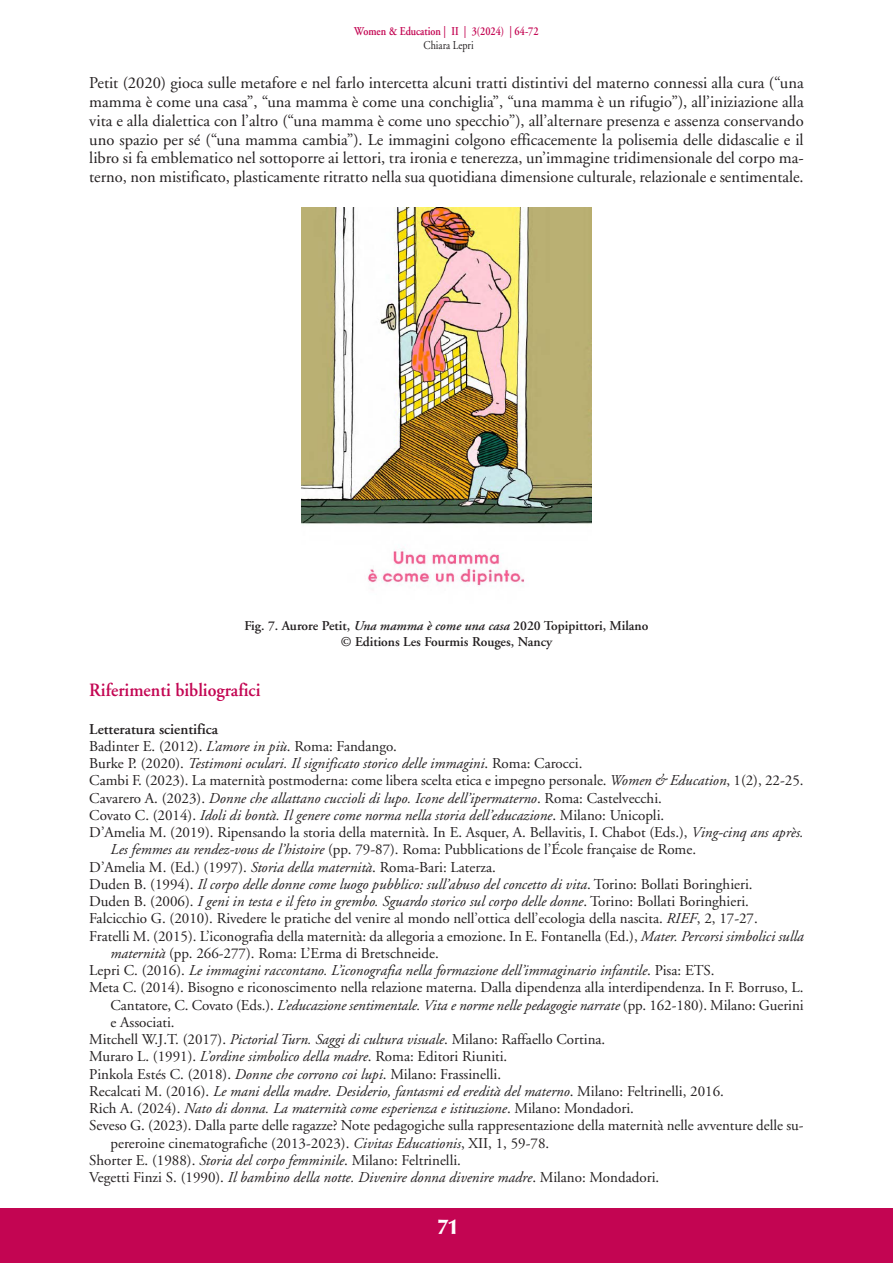
<style>
.page{position:relative;width:893px;height:1263px;background:#fff}
.page>*{position:absolute;margin:0;border:0;box-sizing:border-box;transform-origin:0 0}
.t1{font:900 21px "Optima";color:#fff}
.t2{font:600 18.75px "Adobe Garamond";color:#c30552;scale:.95 1}
.t3{font:16.5px/18.8px "Adobe Garamond";letter-spacing:-.005em;color:#231f20;text-align:justify}
.t4{font:15px "Adobe Garamond";color:#231f20}
.t5{font:italic 15px "Adobe Garamond";color:#231f20}
.t6{font:600 15px "Adobe Garamond";color:#231f20}
.t7{font:600 13.5px/15.8px "Adobe Garamond";color:#231f20;text-align:center}
.t8{font:600 12px "Adobe Garamond";color:#c30552;scale:.85 1}
.t9{font:12px "Adobe Garamond";color:#231f20;scale:.85 1}
.s1{font-style:italic}
.s2{font-style:normal}
</style>
<div class="page">
<div style="left:1px;top:1208px;width:892px;height:55px;background:#c30552"></div>
<img style="left:302px;top:208px;width:289px;height:379px">
<p class="t8" style="left:354px;top:26px;width:218px">Women &amp; Education | II | 3(2024) | 64-72</p>
<p class="t9" style="left:424px;top:39px;width:60px">Chiara Lepri</p>
<p class="t3" style="left:89px;top:74px;width:716px">Petit (2020) gioca sulle metafore e nel farlo intercetta alcuni tratti distintivi del materno connessi alla cura (“una mamma è come una casa”, “una mamma è come una conchiglia”, “una mamma è un rifugio”), all’iniziazione alla vita e alla dialettica con l’altro (“una mamma è come uno specchio”), all’alternare presenza e assenza conservando uno spazio per sé (“una mamma cambia”). Le immagini colgono efficacemente la polisemia delle didascalie e il libro si fa emblematico nel sottoporre ai lettori, tra ironia e tenerezza, un’immagine tridimensionale del corpo ma&shy;terno, non mistificato, plasticamente ritratto nella sua quotidiana dimensione culturale, relazionale e sentimentale.</p>
<p class="t7" style="left:244px;top:619px;width:405px">Fig. 7. Aurore Petit, <span class="s1">Una mamma è come una casa</span> 2020 Topipittori, Milano © Editions Les Fourmis Rouges, Nancy</p>
<p class="t2" style="left:89px;top:682px;width:182px">Riferimenti bibliografici</p>
<p class="t6" style="left:89px;top:723px;width:130px">Letteratura scientifica</p>
<p class="t4" style="left:89px;top:738px;width:309px">Badinter E. (2012). <span class="s1">L’amore in più</span>. Roma: Fandango.</p>
<p class="t5" style="left:89px;top:757px;width:495px"><span class="s2">Burke P. (2020).</span> Testimoni oculari. Il significato storico delle immagini<span class="s2">. Roma: Carocci.</span></p>
<p class="t4" style="left:89px;top:773px;width:716px">Cambi F. (2023). La maternità postmoderna: come libera scelta etica e impegno personale. <span class="s1">Women &amp; Education</span>, 1(2), 22-25.</p>
<p class="t5" style="left:89px;top:792px;width:574px"><span class="s2">Cavarero A. (2023).</span> Donne che allattano cuccioli di lupo. Icone dell’ipermaterno<span class="s2">. Roma: Castelvecchi.</span></p>
<p class="t5" style="left:89px;top:809px;width:576px"><span class="s2">Covato C. (2014).</span> Idoli di bontà. Il genere come norma nella storia dell’educazione<span class="s2">. Milano: Unicopli.</span></p>
<p class="t4" style="left:89px;top:824px;width:716px">D’Amelia M. (2019). Ripensando la storia della maternità. In E. Asquer, A. Bellavitis, I. Chabot (Eds.), <span class="s1">Ving-cinq ans après.</span></p>
<p class="t4" style="left:111px;top:842px;width:587px"><span class="s1">Les femmes au rendez-vous de l’his toire</span> (pp. 79-87). Roma: Pubblications de l’École française de Rome.</p>
<p class="t4" style="left:89px;top:859px;width:408px">D’Amelia M. (Ed.) (1997). <span class="s1">Storia della maternità</span>. Roma-Bari: Laterza.</p>
<p class="t5" style="left:89px;top:878px;width:665px"><span class="s2">Duden B. (1994).</span> Il corpo delle donne come luogo pubblico: sull’abuso del concetto di vita<span class="s2">. Torino: Bollati Boringhieri.</span></p>
<p class="t5" style="left:89px;top:895px;width:661px"><span class="s2">Duden B. (2006).</span> I geni in testa e il feto in grembo. Sguardo storico sul corpo delle donne<span class="s2">. Torino: Bollati Boringhieri.</span></p>
<p class="t4" style="left:89px;top:911px;width:670px">Falcicchio G. (2010). Rivedere le pratiche del venire al mondo nell’ottica dell’ecologia della nascita. <span class="s1">RIEF</span>, 2, 17-27.</p>
<p class="t4" style="left:89px;top:928px;width:716px">Fratelli M. (2015). L’iconografia della maternità: da allegoria a emozione. In E. Fontanella (Ed.), <span class="s1">Mater. Percorsi simbolici sulla</span></p>
<p class="t4" style="left:111px;top:945px;width:330px"><span class="s1">maternità</span> (pp. 266-277). Roma: L’Erma di Bretschneide.</p>
<p class="t5" style="left:89px;top:964px;width:627px"><span class="s2">Lepri C. (2016).</span> Le immagini raccontano. L’iconografia nella formazione dell’immaginario infantile<span class="s2">. Pisa: ETS.</span></p>
<p class="t4" style="left:89px;top:980px;width:716px">Meta C. (2014). Bisogno e riconoscimento nella relazione materna. Dalla dipendenza alla interdipendenza. In F. Borruso, L.</p>
<p class="t5" style="left:111px;top:999px;width:695px"><span class="s2">Cantatore, C. Covato (Eds.).</span> L’educazione sentimentale. Vita e norme nelle pedagogie narrate <span class="s2">(pp. 162-180). Milano: Guerini</span></p>
<p class="t4" style="left:111px;top:1014px;width:66px">e Associati.</p>
<p class="t4" style="left:89px;top:1031px;width:518px">Mitchell W.J.T. (2017). <span class="s1">Pictorial Turn. Saggi di cultura visuale</span>. Milano: Raffaello Cortina.</p>
<p class="t4" style="left:89px;top:1049px;width:420px">Muraro L. (1991). <span class="s1">L’ordine simbolico della madre</span>. Roma: Editori Riuniti.</p>
<p class="t4" style="left:89px;top:1066px;width:413px">Pinkola Estés C. (2018). <span class="s1">Donne che corrono coi lupi</span>. Milano: Frassinelli.</p>
<p class="t5" style="left:89px;top:1085px;width:636px"><span class="s2">Recalcati M. (2016).</span> Le mani della madre. Desiderio, fantasmi ed eredità del materno<span class="s2">. Milano: Feltrinelli, 2016.</span></p>
<p class="t5" style="left:89px;top:1102px;width:546px"><span class="s2">Rich A. (2024).</span> Nato di donna. La maternità come esperienza e istituzione<span class="s2">. Milano: Mondadori.</span></p>
<p class="t4" style="left:89px;top:1118px;width:716px">Seveso G. (2023). Dalla parte delle ragazze? Note pedagogiche sulla rappresentazione della maternità nelle avventure delle su-</p>
<p class="t4" style="left:111px;top:1135px;width:440px">pereroine cinematografiche (2013-2023). <span class="s1">Civitas Educationis</span>, XII, 1, 59-78.</p>
<p class="t4" style="left:89px;top:1152px;width:373px">Shorter E. (1988). <span class="s1">Storia del corpo femminile</span>. Milano: Feltrinelli.</p>
<p class="t5" style="left:89px;top:1171px;width:571px"><span class="s2">Vegetti Finzi S. (1990).</span> Il bambino della notte. Divenire donna divenire madre<span class="s2">. Milano: Mondadori.</span></p>
<h1 class="t1" style="left:437px;top:1218px;width:22px">71</h1>
</div>
